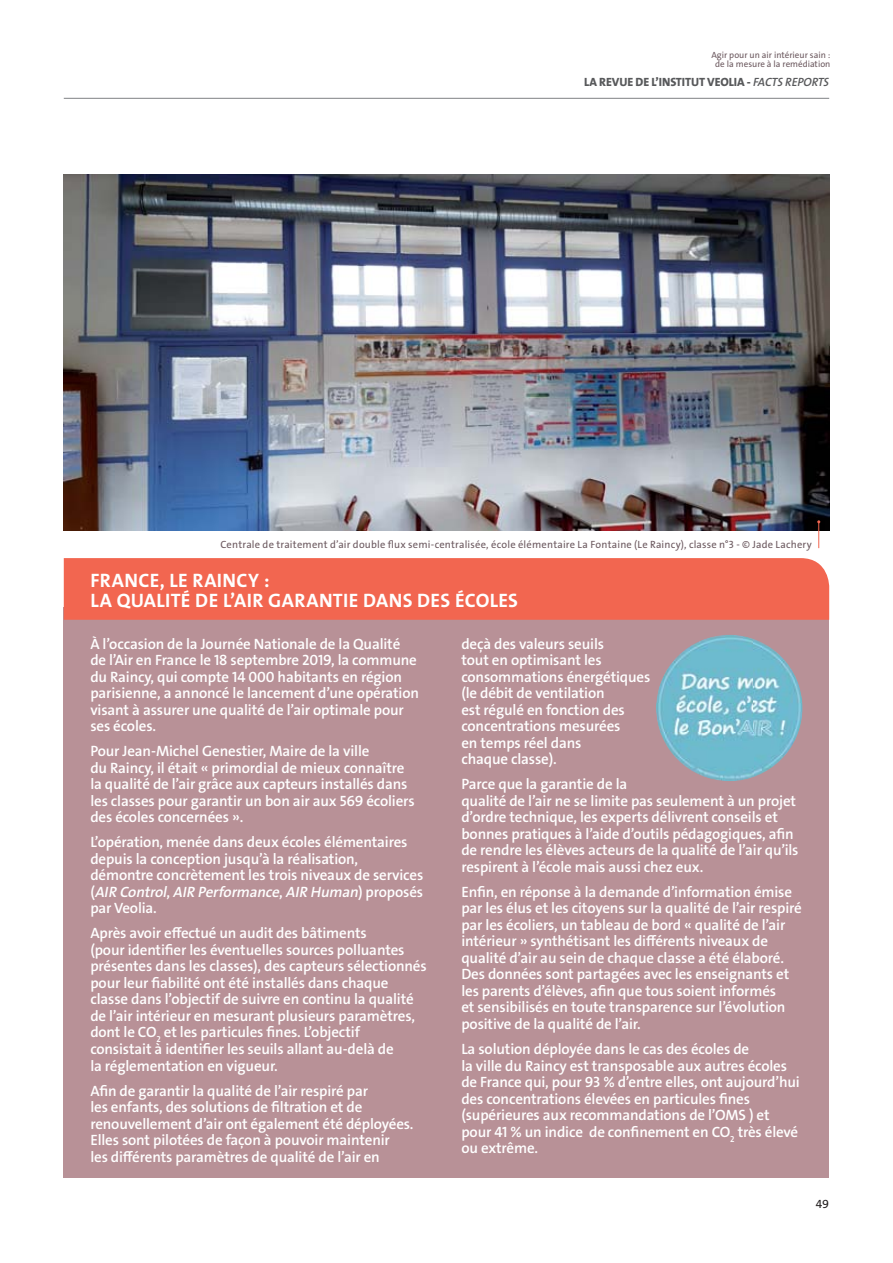
<style>
.page{position:relative;width:893px;height:1263px;background:#fff}
.page>*{position:absolute;margin:0;border:0;box-sizing:border-box;transform-origin:0 0}
.t1{font:19.5px/19.5px "The Sans Veolia W7 Bld";letter-spacing:.02em;color:#fff}
.t2{font:15px/16.5px "The Sans Veolia W6 Se Bld";letter-spacing:-.01em;color:#fff}
.t3{font:12px "The Sans Veolia W8 Ex Bld";letter-spacing:-.005em;color:#58595b}
.t4{font:12px "The Sans Veolia W5 Pla";color:#231f20}
.t5{font:10.5px "The Sans Veolia W5 Pla";letter-spacing:.02em;color:#6b585e}
.t6{font:9px/9px "The Sans Veolia W5 Pla";color:#6b585e;text-align:center}
.s1{font-family:"The Sans Veolia W6 Se Bld It"}
.s2{font-style:italic}
</style>
<div class="page">
<div style="left:64px;top:608px;width:765px;height:570px;background:#b89197"></div>
<div style="left:64px;top:558px;width:765px;height:62px;background:#f26650"></div>
<img style="left:656px;top:635px;width:147px;height:146px">
<img style="left:64px;top:174px;width:765px;height:356px">
<svg style="left:817px;top:520px;width:3px;height:28px"></svg>
<hr style="left:64px;top:98px;width:765px;height:1px;background:#808285">
<p class="t6" style="left:711px;top:51px;width:120px">Agir pour un air intérieur sain : de la mesure à la remédiation</p>
<p class="t3" style="left:584px;top:76px;width:246px">LA REVUE DE L’INSTITUT VEOLIA - <span class="s1">FACTS REPORTS</span></p>
<p class="t5" style="left:220px;top:539px;width:593px">Centrale de traitement d’air double flux semi-centralisée, école élémentaire La Fontaine (Le Raincy), classe n°3 - © Jade Lachery</p>
<h1 class="t1" style="left:90px;top:572px;width:429px">FRANCE, LE RAINCY :<br>LA QUALITÉ DE L’AIR GARANTIE DANS DES ÉCOLES</h1>
<p class="t2" style="left:90px;top:636px;width:330px">À l’occasion de la Journée Nationale de la Qualité de l’Air en France le 18 septembre 2019, la commune du Raincy, qui compte 14 000 habitants en région parisienne, a annoncé le lancement d’une opération visant à assurer une qualité de l’air optimale pour ses écoles.</p>
<p class="t2" style="left:90px;top:744px;width:326px">Pour Jean-Michel Genestier, Maire de la ville<br>du Raincy, il était « primordial de mieux connaître la qualité de l’air grâce aux capteurs installés dans les classes pour garantir un bon air aux 569 écoliers des écoles concernées ».</p>
<p class="t2" style="left:90px;top:835px;width:334px">L’opération, menée dans deux écoles élémentaires depuis la conception jusqu’à la réalisation, démontre concrètement les trois niveaux de services (<span class="s2">AIR Control</span>, <span class="s2">AIR Performance</span>, <span class="s2">AIR Human</span>) p ro p o s é s par Veolia.</p>
<p class="t2" style="left:90px;top:926px;width:338px">Après avoir effectué un audit des bâtiments<br>(pour identifier les éventuelles sources polluantes présentes dans les classes), des capteurs sélectionnés pour leur fiabilité ont été installés dans chaque classe dans l’objectif de suivre en continu la qualité de l’air intérieur en mesurant plusieurs paramètres, dont le CO<sub>2</sub> et les particules fines. L’objectif<br>consistait à identifier les seuils allant au-delà de<br>la réglementation en vigueur.</p>
<p class="t2" style="left:90px;top:1083px;width:325px">Afin de garantir la qualité de l’air respiré par<br>les enfants, des solutions de filtration et de renouvellement d’air ont également été déployées.<br>Elles sont pilotées de façon à pouvoir maintenir<br>les différents paramètres de qualité de l’air en</p>
<p class="t2" style="left:461px;top:636px;width:191px">deçà des valeurs seuils<br>tout en optimisant les consommations énergétiques (le débit de ventilation<br>est régulé en fonction des concentrations mesurées<br>en temps réel dans<br>chaque classe).</p>
<p class="t2" style="left:461px;top:777px;width:339px">Parce que la garantie de la<br>qualité de l’air ne se limite pas seulement à un projet d’ordre technique, les experts délivrent conseils et bonnes pratiques à l’aide d’outils pédagogiques, afin de rendre les élèves acteurs de la qualité de l’air qu’ils respirent à l’école mais aussi chez eux.</p>
<p class="t2" style="left:461px;top:884px;width:342px">Enfin, en réponse à la demande d’information émise par les élus et les citoyens sur la qualité de l’air respiré par les écoliers, un tableau de bord « qualité de l’air intérieur » synthétisant les différents niveaux de qualité d’air au sein de chaque classe a été élaboré.<br>Des données sont partagées avec les enseignants et les parents d’élèves, afin que tous soient informés<br>et sensibilisés en toute transparence sur l’évolution positive de la qualité de l’air.</p>
<p class="t2" style="left:461px;top:1041px;width:340px">La solution déployée dans le cas des écoles de<br>la ville du Raincy est transposable aux autres écoles de France qui, pour 93 % d’entre elles, ont aujourd’hui des concentrations élevées en particules fines (supérieures aux recommandations de l’OMS ) et pour 41 % un indice de confinement en CO<sub>2</sub> très élevé ou extrême.</p>
<p class="t4" style="left:816px;top:1198px;width:15px">49</p>
</div>
